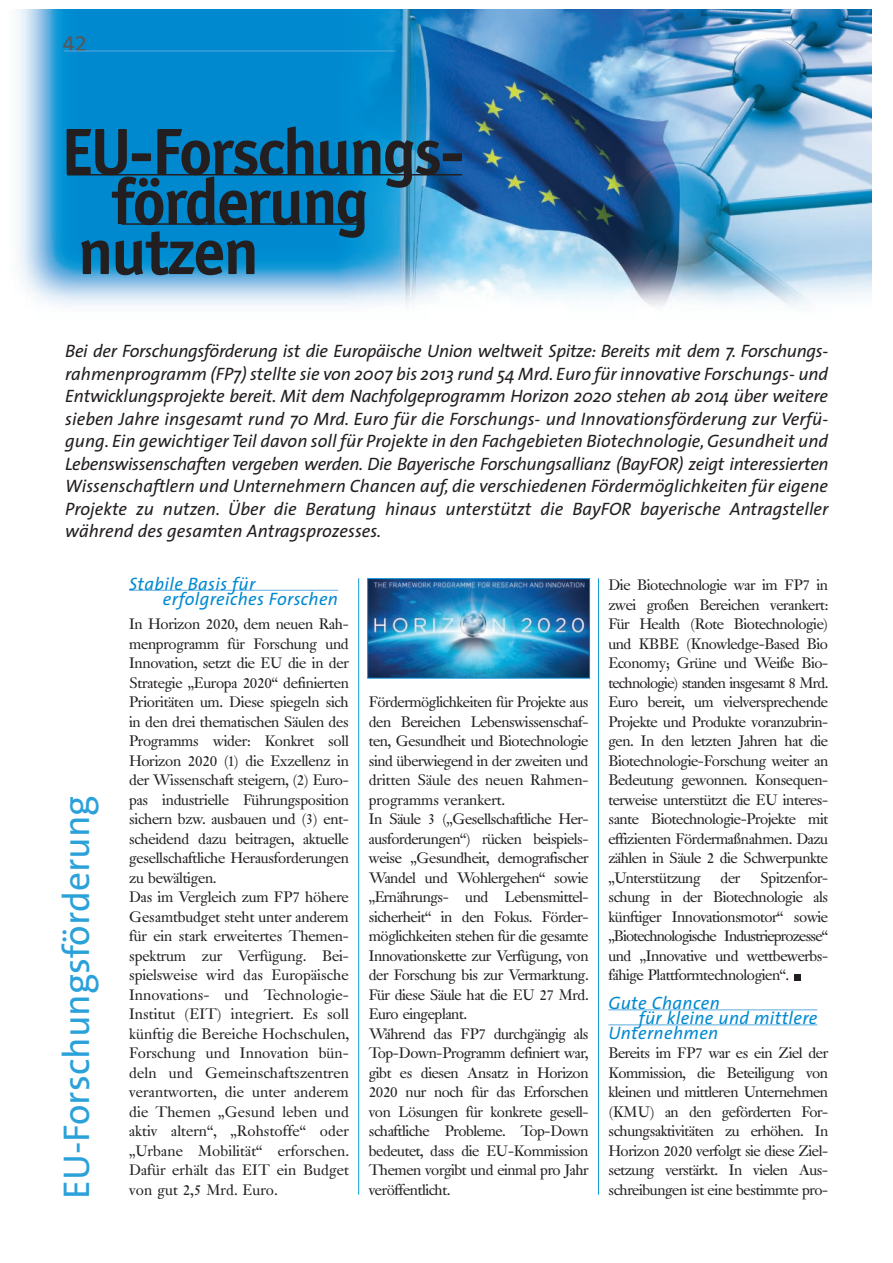
<style>
.page{position:relative;width:893px;height:1263px;background:#fff}
.page>*{position:absolute;margin:0;border:0;box-sizing:border-box;transform-origin:0 0}
.t1{font:700 67.5px "Officina San Itc T";letter-spacing:-.025em;color:#231f20}
.t2{font:37.5px "The Sans B5 Plain";color:#2ba1da}
.t3{font:22.5px "The Sans B5 Plain";color:#57585a}
.t4{font:italic 18px/22.5px "The Sans";color:#231f20;text-align:justify}
.t5{font:italic 18px/15px "The Sans";letter-spacing:.02em;color:#0089d0}
.t6{font:15px/19.5px "Janson BQ";letter-spacing:-.015em;color:#231f20;text-align:justify}
</style>
<div class="page">
<img style="left:17px;top:9px;width:855px;height:298px">
<svg style="left:794px;top:974px;width:6px;height:6px"></svg>
<hr style="left:67px;top:174px;width:395px;height:2px;background:#231f20">
<hr style="left:122px;top:223px;width:241px;height:2px;background:#231f20">
<hr style="left:358px;top:578px;width:1px;height:617px;background:#0e98d7">
<hr style="left:598px;top:578px;width:1px;height:617px;background:#0e98d7">
<hr style="left:64px;top:51px;width:331px;height:1px;background:#5babdf">
<hr style="left:129px;top:590px;width:209px;height:1px;background:#5babdf">
<hr style="left:608px;top:1010px;width:209px;height:1px;background:#5babdf">
<hr style="left:608px;top:1024px;width:209px;height:1px;background:#5babdf">
<img style="left:369px;top:580px;width:219px;height:97px">
<div style="left:367px;top:578px;width:223px;height:101px;border:1px solid #0089d0"></div>
<h3 class="t3" style="left:62px;top:35px;width:26px">42</h3>
<h1 class="t1" style="left:61px;top:128px;width:405px">EU-Forschungs-</h1>
<h1 class="t1" style="left:111px;top:178px;width:258px">förderung</h1>
<h1 class="t1" style="left:78px;top:228px;width:182px">nutzen</h1>
<p class="t4" style="left:65px;top:342px;width:765px">Bei der Forschungsförderung ist die Europäische Union weltweit Spitze: Bereits mit dem 7. Forschungs&shy;rahmenprogramm (FP7) stellte sie von 2007 bis 2013 rund 54 Mrd. Euro für innovative Forschungs- und Entwicklungsprojekte bereit. Mit dem Nachfolgeprogramm Horizon 2020 stehen ab 2014 über weitere sieben Jahre insgesamt rund 70 Mrd. Euro für die Forschungs- und Innovationsförderung zur Verfü&shy;gung. Ein gewichtiger Teil davon soll für Projekte in den Fachgebieten Biotechnologie, Gesundheit und Lebenswissenschaften vergeben werden. Die Bayerische Forschungsallianz (BayFOR) zeigt interessierten Wissenschaftlern und Unternehmern Chancen auf, die verschiedenen Fördermöglichkeiten für eigene Projekte zu nutzen. Über die Beratung hinaus unterstützt die BayFOR bayerische Antragsteller während des gesamten Antragsprozesses.</p>
<h2 class="t2" style="left:62px;top:1199px;width:405px;rotate:-90deg">EU-Forschungsförderung</h2>
<p class="t5" style="left:163px;top:578px;width:177px;text-indent:-34px">Stabile Basis für erfolgreiches Forschen</p>
<p class="t6" style="left:129px;top:616px;width:221px;text-align:left">In Horizon 2020, dem neuen Rah&shy;menprogramm für Forschung und<br>Innovation, setzt die EU die in der<br>Strategie „Europa 2020“ definierten<br>Prioritäten um. Diese spiegeln sich in den drei thematischen Säulen des<br>Programms wider: Konkret soll<br>Horizon 2020 (1) die Exzellenz in der Wissenschaft steigern, (2) Euro&shy;pas industrielle Führungsposition sichern bzw. ausbauen und (3) ent&shy;scheidend dazu beitragen, aktuelle gesellschaftliche Herausforderungen zu bewältigen.<br>Das im Vergleich zum FP7 höhere<br>Gesamtbudget steht unter anderem für ein stark erweitertes Themen&shy;spektrum zur Verfügung. Bei&shy;spielsweise wird das Europäische<br>Innovations- und Technologie-<br>Institut (EIT) integriert. Es soll künftig die Bereiche Hochschulen,<br>Forschung und Innovation bün&shy;deln und Gemeinschaftszentren verantworten, die unter anderem die Themen „Gesund leben und aktiv altern“, „Rohstoffe“ oder „Urbane Mobilität“ erforschen.<br>Dafür erhält das EIT ein Budget von gut 2,5 Mrd. Euro.</p>
<p class="t6" style="left:369px;top:694px;width:221px;text-align:left">Fördermöglichkeiten für Projekte aus den Bereichen Lebenswissenschaf&shy;ten, Gesundheit und Biotechnologie sind überwiegend in der zweiten und dritten Säule des neuen Rahmen&shy;programms verankert.<br>In Säule 3 („Gesellschaftliche Her&shy;ausforderungen“) rücken beispiels&shy;weise „Gesundheit, demografischer<br>Wandel und Wohlergehen“ sowie „Ernährungs- und Lebensmittel&shy;sicherheit“ in den Fokus. Förder&shy;möglichkeiten stehen für die gesamte<br>Innovationskette zur Verfügung, von der Forschung bis zur Vermarktung.<br>Für diese Säule hat die EU 27 Mrd.<br>Euro eingeplant.<br>Während das FP7 durchgängig als<br>Top-Down-Programm definiert war, gibt es diesen Ansatz in Horizon<br>2020 nur noch für das Erforschen von Lösungen für konkrete gesell&shy;schaftliche Probleme. Top-Down bedeutet, dass die EU-Kommission<br>Themen vorgibt und einmal pro Jahr veröffentlicht.</p>
<p class="t6" style="left:608px;top:577px;width:221px">Die Biotechnologie war im FP7 in zwei großen Bereichen verankert:<br>Für Health (Rote Biotechnologie) und KBBE (Knowledge-Based Bio Economy; Grüne und Weiße Bio&shy;technologie) standen insgesamt 8 Mrd.<br>Euro bereit, um vielversprechende Projekte und Produkte voranzubrin&shy;gen. In den letzten Jahren hat die Biotechnologie-Forschung weiter an Bedeutung gewonnen. Konsequen&shy;terweise unterstützt die EU interes&shy;sante Biotechnologie-Projekte mit effizienten Fördermaßnahmen. Dazu zählen in Säule 2 die Schwerpunkte „Unterstützung</p>
<p class="t6" style="left:608px;top:869px;width:221px;text-indent:152px">Spitzenfor&shy;schung in der Biotechnologie als künftiger Innovationsmotor“ sowie „Biotechnologische Industrieprozesse“ und „Innovative und wettbewerbs&shy;fähige Plattformtechnologien“.</p>
<p class="t6" style="left:720px;top:869px;width:21px">der</p>
<p class="t5" style="left:608px;top:998px;width:113px">Gute Chancen</p>
<p class="t5" style="left:638px;top:1013px;width:180px">für kleine und mittlere</p>
<p class="t5" style="left:608px;top:1028px;width:111px">Unternehmen</p>
<p class="t6" style="left:608px;top:1045px;width:221px">Bereits im FP7 war es ein Ziel der Kommission, die Beteiligung von kleinen und mittleren Unternehmen (KMU) an den geförderten For&shy;schungsaktivitäten zu erhöhen. In Horizon 2020 verfolgt sie diese Ziel&shy;setzung verstärkt. In vielen Aus&shy;schreibungen ist eine bestimmte pro-</p>
</div>
